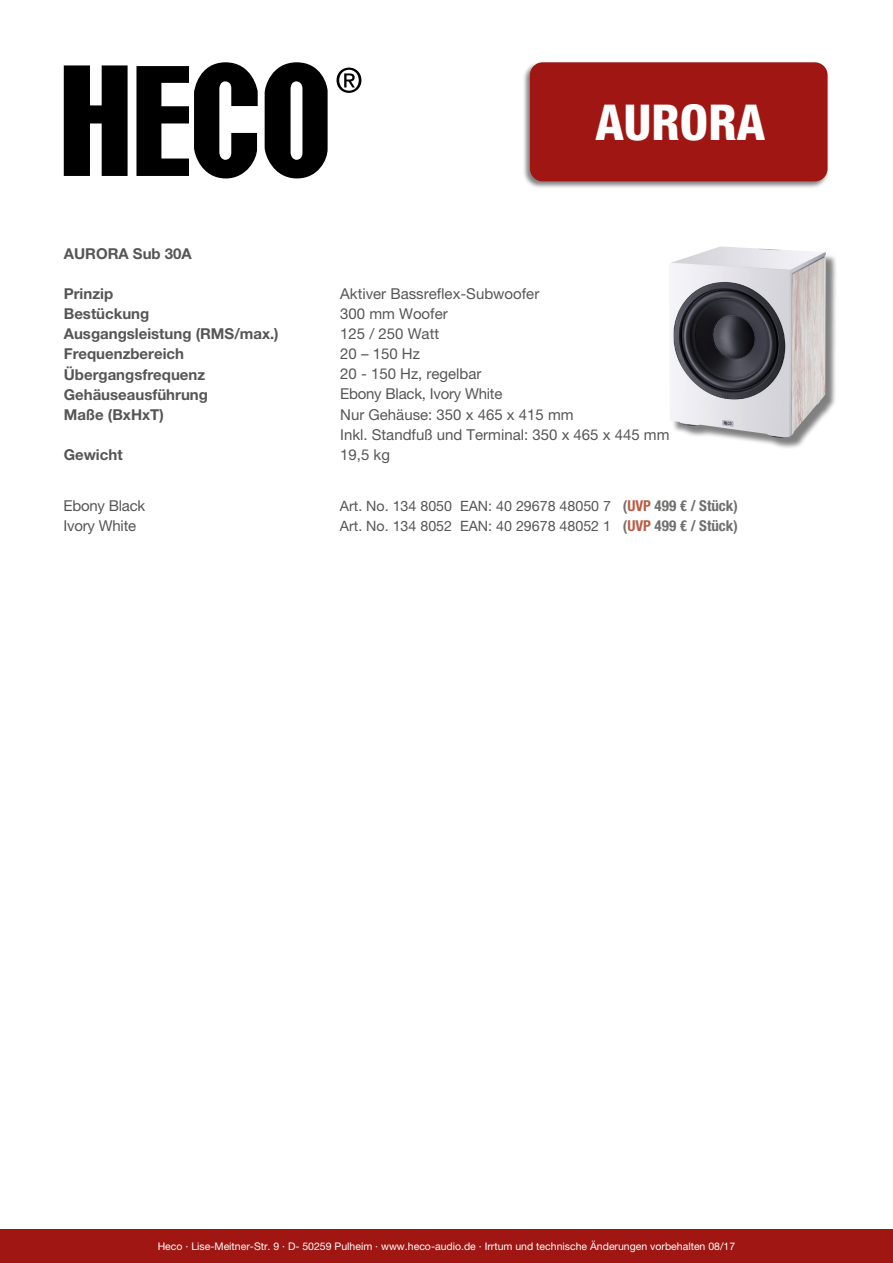
<style>
.page{position:relative;width:893px;height:1263px;background:#fff}
.page>*{position:absolute;margin:0;border:0;box-sizing:border-box;transform-origin:0 0}
.t1{font:800 condensed 49.5px "Helvetica Neue LT Pro";color:#fff}
.t2{font:15px "Helvetica Neue LT Pro";color:#565656}
.t3{font:700 15px "Helvetica Neue LT Pro";color:#565656}
.t4{font:14.25px "Helvetica Neue LT Pro";color:#565656}
.t5{font:10.5px "Helvetica Neue LT Pro";color:#fff}
.s1{font-weight:700;font-stretch:condensed;font-size:15px;color:#6f6f6e}
.s2{font-weight:700;font-stretch:condensed;font-size:15px;color:#ba5b44}
</style>
<div class="page">
<svg style="left:64px;top:65px;width:64px;height:111px;background:#292929"></svg>
<svg style="left:136px;top:62px;width:122px;height:116px"></svg>
<svg style="left:336px;top:68px;width:25px;height:25px"></svg>
<svg style="left:265px;top:62px;width:63px;height:116px"></svg>
<div style="left:523px;top:61px;width:306px;height:128px;background:#000;opacity:.5"></div>
<div style="left:530px;top:62px;width:298px;height:119px;background:#9f1612;border-radius:13px"></div>
<div style="left:0;top:1229px;width:893px;height:34px;background:#9f1612"></div>
<div style="left:671px;top:248px;width:166px;height:201px;background:#000;opacity:.5"></div>
<img style="left:670px;top:246px;width:156px;height:192px">
<p class="t3" style="left:64px;top:244px;width:130px">AURORA Sub 30A</p>
<p class="t3" style="left:64px;top:284px;width:51px">Prinzip</p>
<p class="t3" style="left:64px;top:305px;width:87px">Bestückung</p>
<p class="t3" style="left:64px;top:325px;width:216px">Ausgangsleistung (RMS/max.)</p>
<p class="t3" style="left:64px;top:345px;width:122px">Frequenzbereich</p>
<p class="t3" style="left:64px;top:365px;width:143px">Übergangsfrequenz</p>
<p class="t3" style="left:64px;top:385px;width:146px">Gehäuseausführung</p>
<p class="t3" style="left:64px;top:405px;width:101px">Maße (BxHxT)</p>
<p class="t3" style="left:64px;top:445px;width:60px">Gewicht</p>
<h1 class="t1" style="left:596px;top:92px;width:171px">AURORA</h1>
<p class="t2" style="left:340px;top:284px;width:201px">Aktiver Bassreflex-Subwoofer</p>
<p class="t2" style="left:340px;top:305px;width:109px">300 mm Woofer</p>
<p class="t2" style="left:340px;top:325px;width:100px">125 / 250 Watt</p>
<p class="t2" style="left:340px;top:345px;width:81px">20 – 150 Hz</p>
<p class="t2" style="left:340px;top:365px;width:143px">20 - 150 Hz, regelbar</p>
<p class="t2" style="left:340px;top:385px;width:164px">Ebony Black, Ivory White</p>
<p class="t2" style="left:340px;top:405px;width:235px">Nur Gehäuse: 350 x 465 x 415 mm</p>
<p class="t2" style="left:340px;top:425px;width:331px">Inkl. Standfuß und Terminal: 350 x 465 x 445 mm</p>
<p class="t2" style="left:340px;top:445px;width:51px">19,5 kg</p>
<p class="t2" style="left:63px;top:496px;width:83px">Ebony Black</p>
<p class="t4" style="left:340px;top:497px;width:399px">Art. No. 134 8050 EAN: 40 29678 48050 7 <span class="s1">(</span><span class="s2">UVP</span> <span class="s1">499 € / Stück)</span></p>
<p class="t2" style="left:63px;top:517px;width:74px">Ivory White</p>
<p class="t4" style="left:340px;top:517px;width:399px">Art. No. 134 8052 EAN: 40 29678 48052 1 <span class="s1">(</span><span class="s2">UVP</span> <span class="s1">499 € / Stück)</span></p>
<p class="t5" style="left:158px;top:1240px;width:579px">Heco · Lise-Meitner-Str. 9 · D- 50259 Pulheim · www.heco-audio.de · Irrtum und technische Änderungen vorbehalten 08/17</p>
</div>
